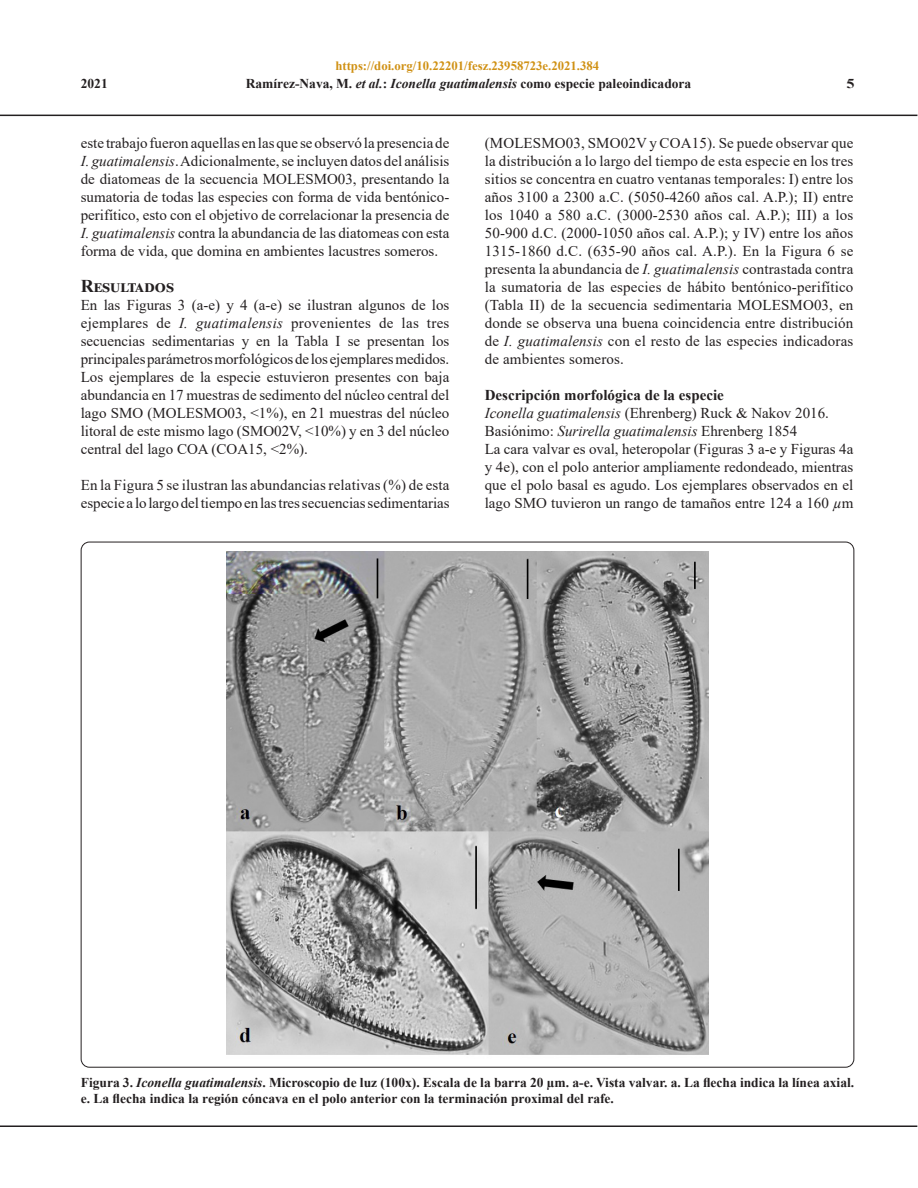
<style>
.page{position:relative;width:918px;height:1188px;background:#fff}
.page>*{position:absolute;margin:0;border:0;box-sizing:border-box;transform-origin:0 0}
.subtitulo_español{font:700 18px "Times New Roman";letter-spacing:.025em;color:#231f20}
.texto_español{font:15px/18px "Times New Roman";color:#231f20;text-align:justify}
.texto_español-2{font:700 15px "Times New Roman";color:#231f20}
.tit_figura_español{font:700 13.5px/15.8px "Times New Roman";color:#231f20}
.tit_figura_español-2{font:700 13.5px "Times New Roman";color:#231f20;scale:1.2 1}
.t1{font:700 12.75px "Times New Roman";color:#d09114}
.s1{font-style:italic}
</style>
<div class="page">
<hr style="left:0;top:115px;width:917px;height:1px;background:#231f20">
<hr style="left:0;top:1125px;width:917px;height:2px;background:#231f20">
<img style="left:227px;top:551px;width:481px;height:504px">
<p class="t1" style="left:335px;top:57px;width:265px">https://doi.org/10.22201/fesz.23958723e.2021.384</p>
<p class="tit_figura_español" style="left:81px;top:76px;width:28px">2021</p>
<p class="tit_figura_español" style="left:246px;top:76px;width:447px">Ramírez-Nava, M. <span class="s1">et al.</span>: <span class="s1">Iconella guatimalensis</span> como especie paleoindicadora</p>
<p class="tit_figura_español-2" style="left:847px;top:74px;width:8px">5</p>
<p class="texto_español" style="left:81px;top:134px;width:370px">este trabajo fueron aquellas en las que se observó la presencia de <span class="s1">I. guatimalensis</span>. Adicionalmente, se incluyen datos del análisis de diatomeas de la secuencia MOLESMO03, presentando la sumatoria de todas las especies con forma de vida bentónico&shy;perifítico, esto con el objetivo de correlacionar la presencia de <span class="s1">I. guatimalensis</span> contra la abundancia de las diatomeas con esta forma de vida, que domina en ambientes lacustres someros.</p>
<p class="subtitulo_español" style="left:81px;top:273px;width:95px">Resultados</p>
<p class="texto_español" style="left:81px;top:296px;width:370px">En las Figuras 3 (a-e) y 4 (a-e) se ilustran algunos de los ejemplares de <span class="s1">I. guatimalensis</span> provenientes de las tres secuencias sedimentarias y en la Tabla I se presentan los principales parámetros morfológicos de los ejemplares medidos.<br>Los ejemplares de la especie estuvieron presentes con baja abundancia en 17 muestras de sedimento del núcleo central del lago SMO (MOLESMO03, &lt;1%), en 21 muestras del núcleo litoral de este mismo lago (SMO02V, &lt;10%) y en 3 del núcleo central del lago COA (COA15, &lt;2%).</p>
<p class="texto_español" style="left:81px;top:475px;width:370px">En la Figura 5 se ilustran las abundancias relativas (%) de esta especie a lo largo del tiempo en las tres secuencias sedimentarias</p>
<p class="texto_español" style="left:485px;top:134px;width:370px">(MOLESMO03, SMO02V y COA15). Se puede observar que la distribución a lo largo del tiempo de esta especie en los tres sitios se concentra en cuatro ventanas temporales: I) entre los años 3100 a 2300 a.C. (5050-4260 años cal. A.P.); II) entre los 1040 a 580 a.C. (3000-2530 años cal. A.P.); III) a los 50-900 d.C. (2000-1050 años cal. A.P.); y IV) entre los años 1315-1860 d.C. (635-90 años cal. A.P.). En la Figura 6 se presenta la abundancia de <span class="s1">I. guatimalensis</span> contrastada contra la sumatoria de las especies de hábito bentónico-perifítico (Tabla II) de la secuencia sedimentaria MOLESMO03, en donde se observa una buena coincidencia entre distribución de <span class="s1">I. guatimalensis</span> con el resto de las especies indicadoras de ambientes someros.</p>
<p class="texto_español-2" style="left:485px;top:384px;width:241px">Descripción morfológica de la especie</p>
<p class="texto_español" style="left:485px;top:404px;width:346px"><span class="s1">Iconella guatimalensis</span> (Ehrenberg) Ruck &amp; Nakov 2016.</p>
<p class="texto_español" style="left:485px;top:422px;width:314px">Basiónimo: <span class="s1">Surirella guatimalensis</span> Ehrenberg 1854</p>
<p class="texto_español" style="left:485px;top:440px;width:370px">La cara valvar es oval, heteropolar (Figuras 3 a-e y Figuras 4a y 4e), con el polo anterior ampliamente redondeado, mientras que el polo basal es agudo. Los ejemplares observados en el lago SMO tuvieron un rango de tamaños entre 124 a 160 <span class="s1">µ</span>m</p>
<p class="tit_figura_español" style="left:81px;top:1074px;width:775px">Figura 3. <span class="s1">Iconella guatimalensis</span>. Microscopio de luz (100x). Escala de la barra 20 µm. a-e. Vista valvar. a. La flecha indica la línea axial. e. La flecha indica la región cóncava en el polo anterior con la terminación proximal del rafe.</p>
</div>
